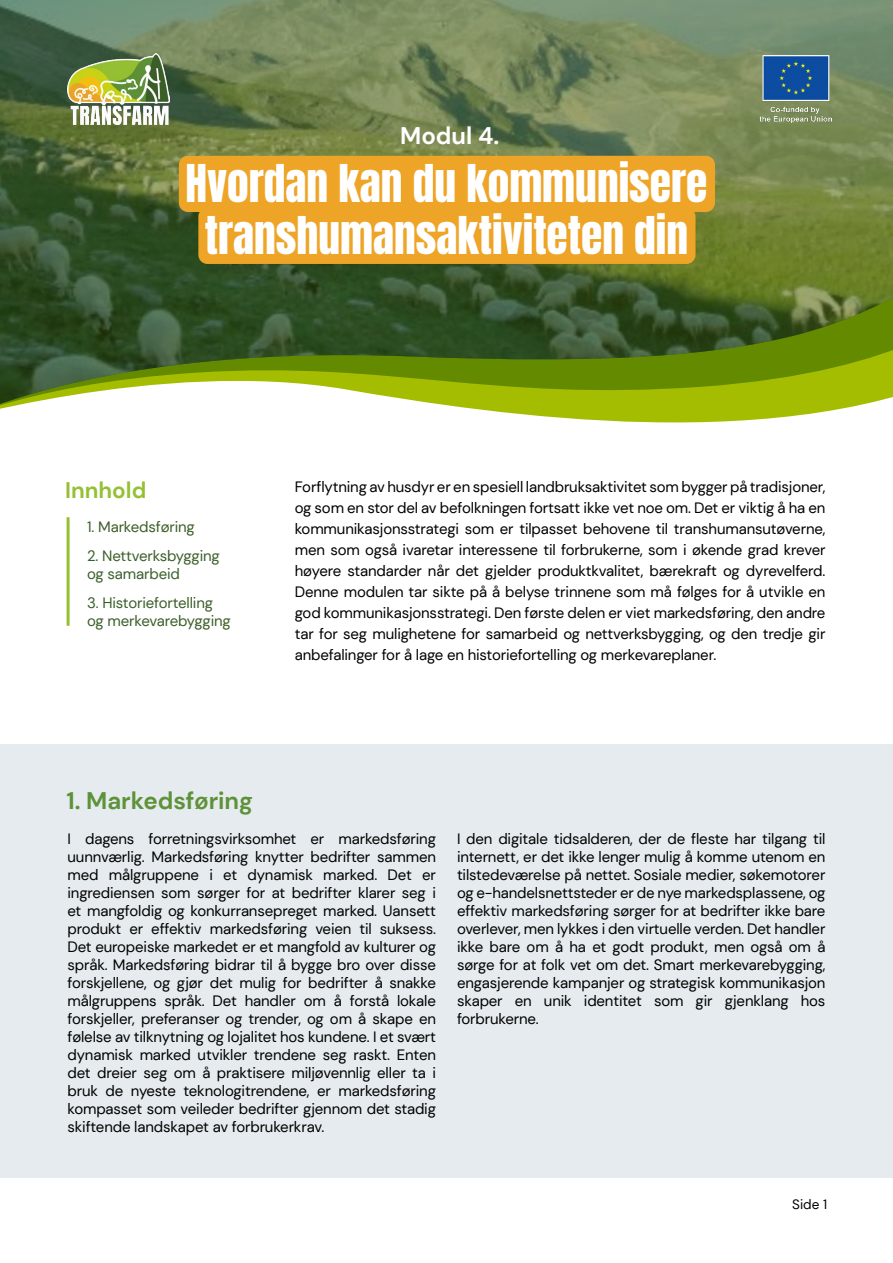
<style>
.page{position:relative;width:893px;height:1263px;background:#fff}
.page>*{position:absolute;margin:0;border:0;box-sizing:border-box;transform-origin:0 0}
.t1{font:43.5px/52.2px "Anton";color:#fff;text-align:center}
.t2{font:700 24px "DM Sans";color:#5e9238}
.t3{font:700 24px "DM Sans";color:#fff}
.t4{font:700 22.5px "DM Sans";color:#95c033}
.t5{font:15px/18px "DM Sans";letter-spacing:-.01em;color:#000;text-align:justify}
.t6{font:15px/18px "DM Sans";letter-spacing:-.01em;color:#3b5f29}
.t7{font:13.5px "DM Sans";color:#000}
</style>
<div class="page">
<svg style="left:0;top:406px;width:855px;height:17px"></svg>
<img style="left:0;top:0;width:893px;height:406px">
<div style="left:0;top:744px;width:893px;height:433px;background:#e5ebee"></div>
<img style="left:68px;top:54px;width:102px;height:70px">
<hr style="left:67px;top:517px;width:3px;height:109px;background:#95c033">
<div style="left:179px;top:156px;width:536px;height:56px;background:#eea427;border-radius:9px"></div>
<div style="left:198px;top:208px;width:497px;height:56px;background:#eea427;border-radius:9px"></div>
<img style="left:756px;top:49px;width:80px;height:80px">
<h2 class="t3" style="left:400px;top:121px;width:101px">Modul 4.</h2>
<h1 class="t1" style="left:185px;top:160px;width:523px">Hvordan kan du kommunisere transhumansaktiviteten din</h1>
<h3 class="t4" style="left:65px;top:476px;width:83px">Innhold</h3>
<p class="t6" style="left:87px;top:518px;width:109px">1. Markedsføring</p>
<p class="t6" style="left:87px;top:547px;width:134px">2. Nettverksbygging og samarbeid</p>
<p class="t6" style="left:87px;top:593px;width:145px">3. Historiefortelling og merkevarebygging</p>
<p class="t5" style="left:295px;top:477px;width:532px;line-height:21px">Forflytning av husdyr er en spesiell landbruksaktivitet som bygger på tradisjoner, og som en stor del av befolkningen fortsatt ikke vet noe om. Det er viktig å ha en kommunikasjonsstrategi som er tilpasset behovene til transhumansutøverne, men som også ivaretar interessene til forbrukerne, som i økende grad krever høyere standarder når det gjelder produktkvalitet, bærekraft og dyrevelferd.<br>Denne modulen tar sikte på å belyse trinnene som må følges for å utvikle en god kommunikasjonsstrategi. Den første delen er viet markedsføring, den andre tar for seg mulighetene for samarbeid og nettverksbygging, og den tredje gir anbefalinger for å lage en historiefortelling og merkevareplaner.</p>
<h2 class="t2" style="left:66px;top:785px;width:188px">1. Markedsføring</h2>
<p class="t5" style="left:67px;top:829px;width:370px">I dagens forretningsvirksomhet er markedsføring uunnværlig. Markedsføring knytter bedrifter sammen med målgruppene i et dynamisk marked. Det er ingrediensen som sørger for at bedrifter klarer seg i et mangfoldig og konkurransepreget marked. Uansett produkt er effektiv markedsføring veien til suksess.<br>Det europeiske markedet er et mangfold av kulturer og språk. Markedsføring bidrar til å bygge bro over disse forskjellene, og gjør det mulig for bedrifter å snakke målgruppens språk. Det handler om å forstå lokale forskjeller, preferanser og trender, og om å skape en følelse av tilknytning og lojalitet hos kundene. I et svært dynamisk marked utvikler trendene seg raskt. Enten det dreier seg om å praktisere miljøvennlig eller ta i bruk de nyeste teknologitrendene, er markedsføring kompasset som veileder bedrifter gjennom det stadig skiftende landskapet av forbrukerkrav.</p>
<p class="t5" style="left:457px;top:829px;width:370px">I den digitale tidsalderen, der de fleste har tilgang til internett, er det ikke lenger mulig å komme utenom en tilstedeværelse på nettet. Sosiale medier, søkemotorer og e-handelsnettsteder er de nye markedsplassene, og effektiv markedsføring sørger for at bedrifter ikke bare overlever, men lykkes i den virtuelle verden. Det handler ikke bare om å ha et godt produkt, men også om å sørge for at folk vet om det. Smart merkevarebygging, engasjerende kampanjer og strategisk kommunikasjon skaper en unik identitet som gir gjenklang hos forbrukerne.</p>
<p class="t7" style="left:792px;top:1196px;width:36px">Side 1</p>
</div>
